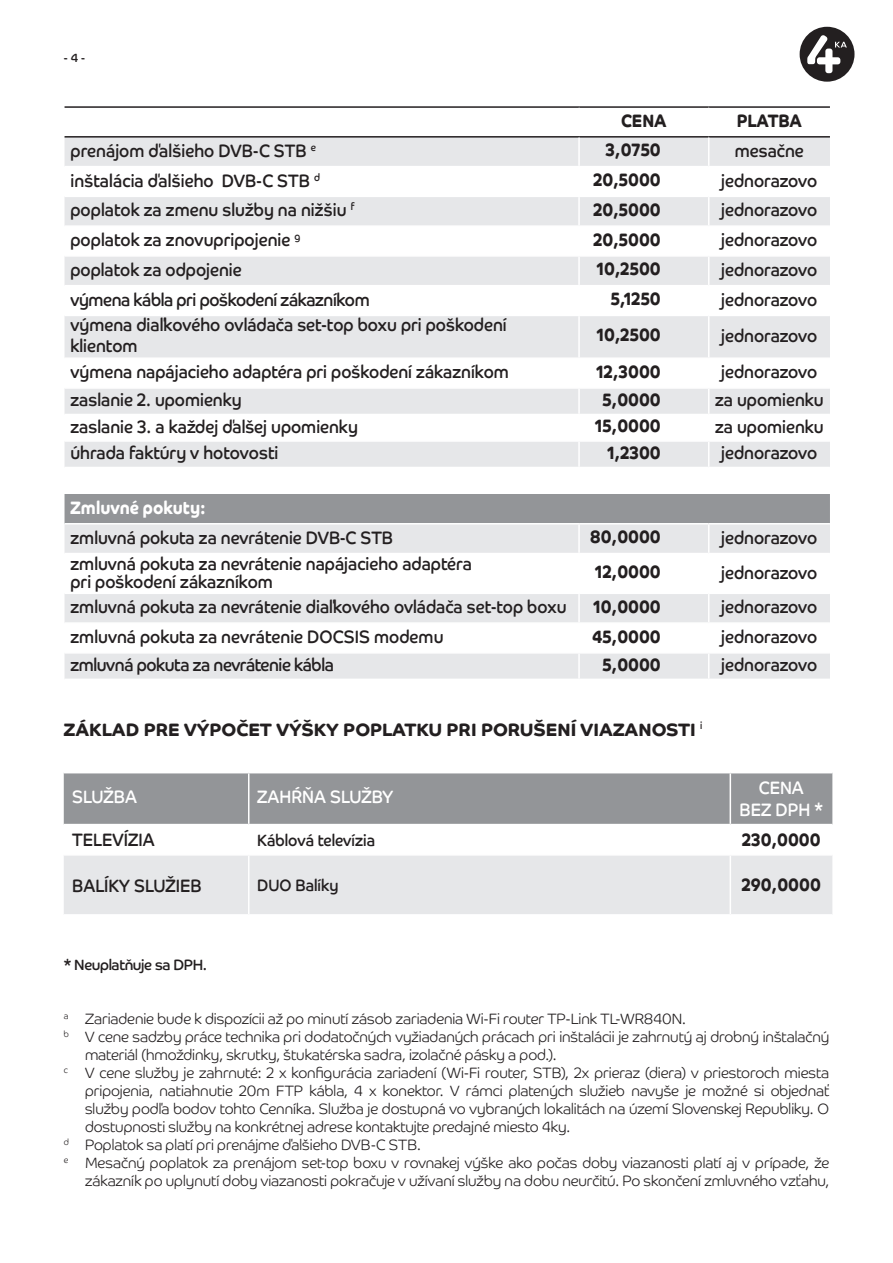
<style>
.page{position:relative;width:893px;height:1263px;background:#fff}
.page>*{position:absolute;margin:0;border:0;box-sizing:border-box;transform-origin:0 0}
.t1{font:18px/21px "Co Headline";color:#231f20;scale:.9 1}
.t2{font:700 18px "Co Headline";color:#231f20;scale:.9 1}
.t3{font:18px "Co Headline";letter-spacing:-.025em;color:#231f20;scale:.9 1}
.t4{font:700 18px "Co Headline";color:#231f20}
.t5{font:18px "Co Headline";color:#fff;scale:.9 1}
.t6{font:700 18px "Co Headline";color:#fff;scale:.9 1}
.t7{font:16.5px "Co Headline";color:#231f20;scale:.9 1}
.t8{font:300 15px/18px "Co Headline";color:#231f20;scale:.95 1}
.t9{font:15px "Co Headline";letter-spacing:-.025em;color:#231f20;scale:.95 1}
.t10{font:12px "Co Headline";color:#231f20}
</style>
<div class="page">
<div style="left:800px;top:27px;width:54px;height:55px;background:#231f20;border-radius:50%"></div>
<svg style="left:807px;top:35px;width:40px;height:38px"></svg>
<svg style="left:65px;top:138px;width:765px;height:541px;fill:#e6e7e9"></svg>
<hr style="left:65px;top:106px;width:514px;height:2px;background:#231f20">
<hr style="left:579px;top:106px;width:130px;height:2px;background:#231f20">
<hr style="left:709px;top:106px;width:121px;height:2px;background:#231f20">
<hr style="left:65px;top:136px;width:514px;height:2px;background:#231f20">
<hr style="left:579px;top:136px;width:130px;height:2px;background:#231f20">
<hr style="left:709px;top:136px;width:121px;height:2px;background:#231f20">
<hr style="left:578px;top:138px;width:2px;height:28px;background:#fff">
<hr style="left:65px;top:166px;width:514px;height:1px;background:#fff">
<hr style="left:579px;top:166px;width:130px;height:1px;background:#fff">
<hr style="left:578px;top:167px;width:2px;height:29px;background:#fff">
<hr style="left:709px;top:166px;width:121px;height:1px;background:#fff">
<hr style="left:65px;top:196px;width:514px;height:1px;background:#fff">
<hr style="left:579px;top:196px;width:130px;height:1px;background:#fff">
<hr style="left:578px;top:197px;width:2px;height:28px;background:#fff">
<hr style="left:709px;top:196px;width:121px;height:1px;background:#fff">
<hr style="left:65px;top:225px;width:514px;height:2px;background:#fff">
<hr style="left:579px;top:225px;width:130px;height:2px;background:#fff">
<hr style="left:578px;top:227px;width:2px;height:28px;background:#fff">
<hr style="left:709px;top:225px;width:121px;height:2px;background:#fff">
<hr style="left:65px;top:255px;width:514px;height:2px;background:#fff">
<hr style="left:579px;top:255px;width:130px;height:2px;background:#fff">
<hr style="left:578px;top:257px;width:2px;height:28px;background:#fff">
<hr style="left:709px;top:255px;width:121px;height:2px;background:#fff">
<hr style="left:65px;top:285px;width:514px;height:1px;background:#fff">
<hr style="left:579px;top:285px;width:130px;height:1px;background:#fff">
<hr style="left:578px;top:286px;width:2px;height:29px;background:#fff">
<hr style="left:709px;top:285px;width:121px;height:1px;background:#fff">
<svg style="left:708px;top:136px;width:1px;height:179px"></svg>
<hr style="left:65px;top:315px;width:514px;height:1px;background:#fff">
<hr style="left:579px;top:315px;width:130px;height:1px;background:#fff">
<hr style="left:578px;top:316px;width:2px;height:41px;background:#fff">
<hr style="left:709px;top:315px;width:121px;height:1px;background:#fff">
<hr style="left:708px;top:316px;width:1px;height:41px;background:#fff">
<hr style="left:65px;top:357px;width:514px;height:2px;background:#fff">
<hr style="left:579px;top:357px;width:130px;height:2px;background:#fff">
<hr style="left:709px;top:357px;width:121px;height:2px;background:#fff">
<svg style="left:65px;top:359px;width:765px;height:194px"></svg>
<hr style="left:65px;top:553px;width:514px;height:1px;background:#fff">
<hr style="left:579px;top:553px;width:130px;height:1px;background:#fff">
<hr style="left:578px;top:554px;width:2px;height:38px;background:#fff">
<hr style="left:709px;top:553px;width:121px;height:1px;background:#fff">
<hr style="left:708px;top:554px;width:1px;height:38px;background:#fff">
<hr style="left:65px;top:592px;width:514px;height:2px;background:#fff">
<hr style="left:579px;top:592px;width:130px;height:2px;background:#fff">
<hr style="left:578px;top:594px;width:2px;height:28px;background:#fff">
<hr style="left:709px;top:592px;width:121px;height:2px;background:#fff">
<hr style="left:65px;top:622px;width:514px;height:2px;background:#fff">
<hr style="left:579px;top:622px;width:130px;height:2px;background:#fff">
<hr style="left:578px;top:624px;width:2px;height:28px;background:#fff">
<hr style="left:709px;top:622px;width:121px;height:2px;background:#fff">
<hr style="left:65px;top:652px;width:514px;height:2px;background:#fff">
<hr style="left:579px;top:652px;width:130px;height:2px;background:#fff">
<hr style="left:578px;top:654px;width:2px;height:25px;background:#fff">
<hr style="left:709px;top:652px;width:121px;height:2px;background:#fff">
<svg style="left:708px;top:594px;width:1px;height:85px"></svg>
<div style="left:64px;top:856px;width:768px;height:58px;background:#e6e7e9"></div>
<div style="left:64px;top:773px;width:768px;height:52px;background:#939598"></div>
<hr style="left:248px;top:855px;width:1px;height:59px;background:#fff">
<hr style="left:730px;top:855px;width:1px;height:59px;background:#fff">
<p class="t10" style="left:64px;top:51px;width:23px">- 4 -</p>
<p class="t2" style="left:621px;top:110px;width:52px">CENA</p>
<p class="t2" style="left:737px;top:110px;width:74px">PLATBA</p>
<p class="t1" style="left:71px;top:140px;width:274px">prenájom ďalšieho DVB-C STB <sup>e</sup></p>
<p class="t2" style="left:606px;top:140px;width:63px">3,0750</p>
<p class="t1" style="left:735px;top:140px;width:78px">mesačne</p>
<p class="t1" style="left:71px;top:170px;width:279px">inštalácia ďalšieho DVB-C STB <sup>d</sup></p>
<p class="t2" style="left:593px;top:169px;width:77px">20,5000</p>
<p class="t1" style="left:721px;top:170px;width:108px">jednorazovo</p>
<p class="t1" style="left:71px;top:200px;width:317px">poplatok za zmenu služby na nižšiu <sup>f</sup></p>
<p class="t2" style="left:593px;top:199px;width:77px">20,5000</p>
<p class="t1" style="left:721px;top:200px;width:108px">jednorazovo</p>
<p class="t1" style="left:71px;top:229px;width:257px">poplatok za znovupripojenie <sup>g</sup></p>
<p class="t2" style="left:593px;top:229px;width:77px">20,5000</p>
<p class="t1" style="left:721px;top:229px;width:108px">jednorazovo</p>
<p class="t1" style="left:71px;top:259px;width:192px">poplatok za odpojenie</p>
<p class="t2" style="left:596px;top:259px;width:73px">10,2500</p>
<p class="t1" style="left:721px;top:259px;width:108px">jednorazovo</p>
<p class="t3" style="left:71px;top:289px;width:334px">výmena kábla pri poškodení zákazníkom</p>
<p class="t2" style="left:611px;top:288px;width:57px">5,1250</p>
<p class="t1" style="left:721px;top:289px;width:108px">jednorazovo</p>
<p class="t1" style="left:71px;top:315px;width:486px">výmena diaľkového ovládača set-top boxu pri poškodení klientom</p>
<p class="t2" style="left:596px;top:325px;width:73px">10,2500</p>
<p class="t1" style="left:721px;top:325px;width:108px">jednorazovo</p>
<p class="t1" style="left:71px;top:361px;width:489px">výmena napájacieho adaptéra pri poškodení zákazníkom</p>
<p class="t2" style="left:596px;top:361px;width:73px">12,3000</p>
<p class="t1" style="left:721px;top:361px;width:108px">jednorazovo</p>
<p class="t1" style="left:71px;top:390px;width:192px">zaslanie 2. upomienky</p>
<p class="t2" style="left:602px;top:389px;width:66px">5,0000</p>
<p class="t1" style="left:715px;top:390px;width:122px">za upomienku</p>
<p class="t1" style="left:71px;top:416px;width:321px">zaslanie 3. a každej ďalšej upomienky</p>
<p class="t2" style="left:595px;top:416px;width:75px">15,0000</p>
<p class="t1" style="left:715px;top:416px;width:122px">za upomienku</p>
<p class="t1" style="left:71px;top:443px;width:232px">úhrada faktúry v hotovosti</p>
<p class="t2" style="left:607px;top:442px;width:61px">1,2300</p>
<p class="t1" style="left:721px;top:443px;width:108px">jednorazovo</p>
<p class="t6" style="left:71px;top:497px;width:152px">Zmluvné pokuty:</p>
<p class="t1" style="left:71px;top:527px;width:360px">zmluvná pokuta za nevrátenie DVB-C STB</p>
<p class="t2" style="left:590px;top:527px;width:80px">80,0000</p>
<p class="t1" style="left:721px;top:527px;width:108px">jednorazovo</p>
<p class="t1" style="left:71px;top:553px;width:447px">zmluvná pokuta za nevrátenie napájacieho adaptéra</p>
<p class="t1" style="left:71px;top:571px;width:226px">pri poškodení zákazníkom</p>
<p class="t2" style="left:595px;top:561px;width:75px">12,0000</p>
<p class="t1" style="left:721px;top:562px;width:108px">jednorazovo</p>
<p class="t1" style="left:71px;top:597px;width:553px">zmluvná pokuta za nevrátenie diaľkového ovládača set-top boxu</p>
<p class="t2" style="left:593px;top:596px;width:77px">10,0000</p>
<p class="t1" style="left:721px;top:597px;width:108px">jednorazovo</p>
<p class="t1" style="left:71px;top:626px;width:416px">zmluvná pokuta za nevrátenie DOCSIS modemu</p>
<p class="t2" style="left:592px;top:626px;width:78px">45,0000</p>
<p class="t1" style="left:721px;top:626px;width:108px">jednorazovo</p>
<p class="t3" style="left:71px;top:654px;width:294px">zmluvná pokuta za nevrátenie kábla</p>
<p class="t2" style="left:602px;top:654px;width:66px">5,0000</p>
<p class="t1" style="left:721px;top:654px;width:108px">jednorazovo</p>
<p class="t4" style="left:64px;top:720px;width:640px">ZÁKLAD PRE VÝPOČET VÝŠKY POPLATKU PRI PORUŠENÍ VIAZANOSTI <sup>i</sup></p>
<p class="t5" style="left:72px;top:787px;width:73px">SLUŽBA</p>
<p class="t5" style="left:257px;top:787px;width:153px">ZAHŔŇA SLUŽBY</p>
<p class="t5" style="left:759px;top:778px;width:51px">CENA</p>
<p class="t5" style="left:740px;top:799px;width:94px">BEZ DPH *</p>
<p class="t1" style="left:72px;top:830px;width:93px">TELEVÍZIA</p>
<p class="t7" style="left:257px;top:830px;width:133px">Káblová televízia</p>
<p class="t2" style="left:742px;top:829px;width:89px">230,0000</p>
<p class="t1" style="left:72px;top:875px;width:145px">BALÍKY SLUŽIEB</p>
<p class="t7" style="left:257px;top:875px;width:92px">DUO Balíky</p>
<p class="t2" style="left:742px;top:874px;width:89px">290,0000</p>
<p class="t9" style="left:64px;top:956px;width:152px">* Neuplatňuje sa DPH.</p>
<p class="t8" style="left:64px;top:1009px;width:656px"><sup>a</sup> Zariadenie bude k dispozícii až po minutí zásob zariadenia Wi-Fi router TP-Link TL-WR840N.</p>
<p class="t8" style="left:85px;top:1027px;width:785px;text-indent:-21px"><sup>b</sup> V cene sadzby práce technika pri dodatočných vyžiadaných prácach pri inštalácii je zahrnutý aj drobný inštalačný materiál (hmoždinky, skrutky, štukatérska sadra, izolačné pásky a pod.).</p>
<p class="t8" style="left:85px;top:1063px;width:785px;text-align:justify;text-indent:-21px"><sup>c</sup> V cene služby je zahrnuté: 2 x konfigurácia zariadení (Wi-Fi router, STB), 2x prieraz (diera) v priestoroch miesta pripojenia, natiahnutie 20m FTP kábla, 4 x konektor. V rámci platených služieb navyše je možné si objednať služby podľa bodov tohto Cenníka. Služba je dostupná vo vybraných lokalitách na území Slovenskej Republiky. O dostupnosti služby na konkrétnej adrese kontaktujte predajné miesto 4ky.</p>
<p class="t8" style="left:64px;top:1135px;width:377px"><sup>d</sup> Poplatok sa platí pri prenájme ďalšieho DVB-C STB.</p>
<p class="t8" style="left:64px;top:1153px;width:807px;text-align:right"><sup>e</sup> Mesačný poplatok za prenájom set-top boxu v rovnakej výške ako počas doby viazanosti platí aj v prípade, že zákazník po uplynutí doby viazanosti pokračuje v užívaní služby na dobu neurčitú. Po skončení zmluvného vzťahu,</p>
</div>
